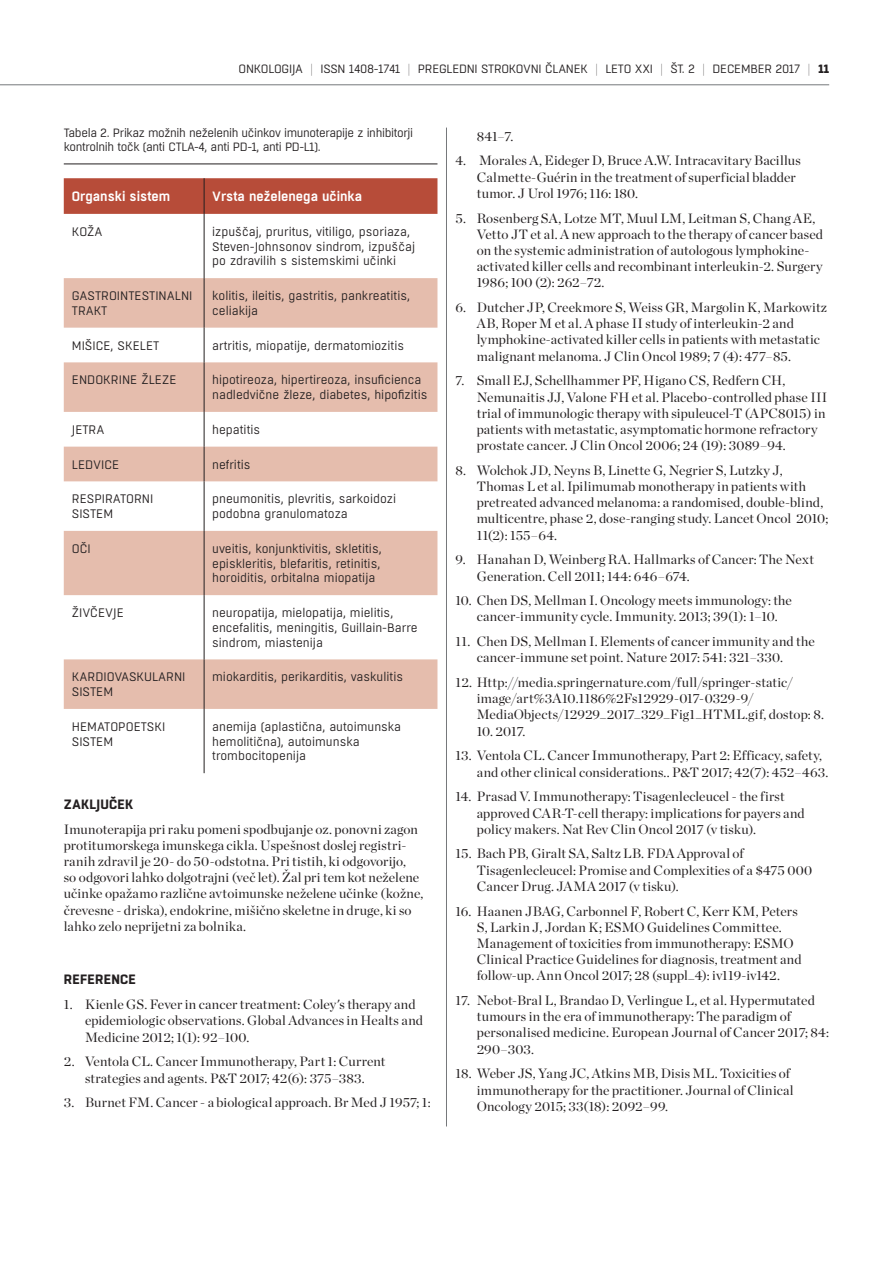
<style>
.page{position:relative;width:893px;height:1263px;background:#fff}
.page>*{position:absolute;margin:0;border:0;box-sizing:border-box;transform-origin:0 0}
.body{font:13.5px/16.2px "Chronicle Display";letter-spacing:.01em;color:#231f20}
.tabela_header{font:600 13.5px "Boxed";color:#fff}
.Med_Nas{font:700 13.5px "Boxed";letter-spacing:.01em;color:#231f20}
.tabela_body{font:12.3px/14.7px "Boxed";color:#231f20}
.Podpis_slike{font:12px/14.4px "Boxed";letter-spacing:-.03em;color:#231f20}
.s1{font-weight:100}
.s2{font-weight:800}
</style>
<div class="page">
<hr style="left:0;top:84px;width:829px;height:1px;background:#76787b">
<hr style="left:64px;top:164px;width:373px;height:1px;background:#231f20">
<div style="left:64px;top:178px;width:373px;height:36px;background:#b74c39"></div>
<svg style="left:64px;top:278px;width:373px;height:431px;fill:#e5bdad"></svg>
<hr style="left:204px;top:178px;width:1px;height:36px;background:#231f20">
<hr style="left:204px;top:214px;width:1px;height:64px;background:#231f20">
<hr style="left:204px;top:278px;width:1px;height:50px;background:#231f20">
<hr style="left:204px;top:328px;width:1px;height:34px;background:#231f20">
<hr style="left:204px;top:362px;width:1px;height:50px;background:#231f20">
<hr style="left:204px;top:412px;width:1px;height:35px;background:#231f20">
<hr style="left:204px;top:447px;width:1px;height:34px;background:#231f20">
<hr style="left:204px;top:481px;width:1px;height:50px;background:#231f20">
<hr style="left:204px;top:531px;width:1px;height:64px;background:#231f20">
<hr style="left:204px;top:595px;width:1px;height:64px;background:#231f20">
<hr style="left:204px;top:659px;width:1px;height:50px;background:#231f20">
<hr style="left:204px;top:709px;width:1px;height:64px;background:#231f20">
<hr style="left:446px;top:128px;width:1px;height:998px;background:#76787b">
<p class="Podpis_slike" style="left:239px;top:62px;width:592px">ONKOLOGIJA <span class="s1">|</span> ISSN 1408-1741 <span class="s1">|</span> PREGLEDNI STROKOVNI ČLANEK <span class="s1">|</span> LETO XXI <span class="s1">|</span> ŠT. 2 <span class="s1">|</span> DECEMBER 2017 <span class="s1">|</span> <span class="s2">11</span></p>
<p class="Podpis_slike" style="left:64px;top:125px;width:351px">Tabela 2. Prikaz možnih neželenih učinkov imunoterapije z inhibitorji kontrolnih točk (anti CTLA-4, anti PD-1, anti PD-L1).</p>
<p class="tabela_header" style="left:72px;top:188px;width:100px">Organski sistem</p>
<p class="tabela_header" style="left:212px;top:188px;width:151px">Vrsta neželenega učinka</p>
<p class="tabela_body" style="left:72px;top:224px;width:32px">KOŽA</p>
<p class="tabela_body" style="left:212px;top:224px;width:204px">izpuščaj, pruritus, vitiligo, psoriaza,<br>Steven-Johnsonov sindrom, izpuščaj po zdravilih s sistemskimi učinki</p>
<p class="tabela_body" style="left:72px;top:289px;width:122px">GASTROINTESTINALNI<br>TRAKT</p>
<p class="tabela_body" style="left:212px;top:289px;width:199px">kolitis, ileitis, gastritis, pankreatitis, celiakija</p>
<p class="tabela_body" style="left:72px;top:338px;width:89px">MIŠICE, SKELET</p>
<p class="tabela_body" style="left:212px;top:338px;width:193px">artritis, miopatije, dermatomiozitis</p>
<p class="tabela_body" style="left:72px;top:373px;width:106px">ENDOKRINE ŽLEZE</p>
<p class="tabela_body" style="left:212px;top:373px;width:217px">hipotireoza, hipertireoza, insuficienca nadledvične žleze, diabetes, hipofizitis</p>
<p class="tabela_body" style="left:72px;top:422px;width:34px">JETRA</p>
<p class="tabela_body" style="left:212px;top:422px;width:50px">hepatitis</p>
<p class="tabela_body" style="left:72px;top:457px;width:49px">LEDVICE</p>
<p class="tabela_body" style="left:212px;top:457px;width:40px">nefritis</p>
<p class="tabela_body" style="left:72px;top:492px;width:83px">RESPIRATORNI<br>SISTEM</p>
<p class="tabela_body" style="left:212px;top:492px;width:185px">pneumonitis, plevritis, sarkoidozi podobna granulomatoza</p>
<p class="tabela_body" style="left:72px;top:541px;width:20px">OČI</p>
<p class="tabela_body" style="left:212px;top:541px;width:171px;text-align:justify">uveitis, konjunktivitis, skletitis, episkleritis, blefaritis, retinitis, horoiditis, orbitalna miopatija</p>
<p class="tabela_body" style="left:72px;top:606px;width:54px">ŽIVČEVJE</p>
<p class="tabela_body" style="left:212px;top:606px;width:207px">neuropatija, mielopatija, mielitis, encefalitis, meningitis, Guillain-Barre sindrom, miastenija</p>
<p class="tabela_body" style="left:72px;top:670px;width:115px">KARDIOVASKULARNI<br>SISTEM</p>
<p class="tabela_body" style="left:212px;top:670px;width:192px">miokarditis, perikarditis, vaskulitis</p>
<p class="tabela_body" style="left:72px;top:719px;width:95px">HEMATOPOETSKI<br>SISTEM</p>
<p class="tabela_body" style="left:212px;top:719px;width:190px">anemija (aplastična, autoimunska hemolitična), autoimunska trombocitopenija</p>
<p class="Med_Nas" style="left:64px;top:795px;width:71px">ZAKLJUČEK</p>
<p class="body" style="left:64px;top:821px;width:361px">Imunoterapija pri raku pomeni spodbujanje oz. ponovni zagon protitumorskega imunskega cikla. Uspešnost doslej registri&shy;ranih zdravil je 20- do 50-odstotna. Pri tistih, ki odgovorijo,<br>so odgovori lahko dolgotrajni (več let). Žal pri tem kot neželene učinke opažamo različne avtoimunske neželene učinke (kožne, črevesne - driska), endokrine, mišično skeletne in druge, ki so lahko zelo neprijetni za bolnika.</p>
<p class="Med_Nas" style="left:64px;top:971px;width:74px">REFERENCE</p>
<p class="body" style="left:85px;top:996px;width:339px;text-indent:-21px">1. Kienle GS. Fever in cancer treatment: Coley's therapy and epidemiologic observations. Global Advances in Healts and<br>Medicine 2012; 1(1): 92–100.</p>
<p class="body" style="left:64px;top:1053px;width:323px;text-align:center">2. Ventola CL. Cancer Immunotherapy, Part 1: Current strategies and agents. P&amp;T 2017; 42(6): 375–383.</p>
<p class="body" style="left:64px;top:1094px;width:368px">3. Burnet FM. Cancer - a biological approach. Br Med J 1957; 1:</p>
<p class="body" style="left:477px;top:128px;width:38px">841–7.</p>
<p class="body" style="left:477px;top:153px;width:326px;text-indent:-21px">4. Morales A, Eideger D, Bruce A.W. Intracavitary Bacillus<br>Calmette-Guérin in the treatment of superficial bladder tumor. J Urol 1976; 116: 180.</p>
<p class="body" style="left:477px;top:210px;width:348px;text-indent:-21px">5. Rosenberg SA, Lotze MT, Muul LM, Leitman S, Chang AE, Vetto JT et al. A new approach to the therapy of cancer based on the systemic administration of autologous lymphokine&shy;activated killer cells and recombinant interleukin-2. Surgery 1986; 100 (2): 262–72.</p>
<p class="body" style="left:477px;top:299px;width:352px;text-indent:-21px">6. Dutcher JP, Creekmore S, Weiss GR, Margolin K, Markowitz AB, Roper M et al. A phase II study of interleukin-2 and lymphokine-activated killer cells in patients with metastatic malignant melanoma. J Clin Oncol 1989; 7 (4): 477–85.</p>
<p class="body" style="left:477px;top:372px;width:352px;text-indent:-21px">7. Small EJ, Schellhammer PF, Higano CS, Redfern CH, Nemunaitis JJ, Valone FH et al. Placebo-controlled phase III trial of immunologic therapy with sipuleucel-T (APC8015) in patients with metastatic, asymptomatic hormone refractory prostate cancer. J Clin Oncol 2006; 24 (19): 3089–94.</p>
<p class="body" style="left:477px;top:462px;width:353px;text-indent:-21px">8. Wolchok JD, Neyns B, Linette G, Negrier S, Lutzky J, Thomas L et al. Ipilimumab monotherapy in patients with pretreated advanced melanoma: a randomised, double-blind, multicentre, phase 2, dose-ranging study. Lancet Oncol 2010; 11(2): 155–64.</p>
<p class="body" style="left:477px;top:551px;width:339px;text-indent:-21px">9. Hanahan D, Weinberg RA. Hallmarks of Cancer: The Next<br>Generation. Cell 2011; 144: 646–674.</p>
<p class="body" style="left:455px;top:592px;width:338px;text-align:center">10. Chen DS, Mellman I. Oncology meets immunology: the cancer-immunity cycle. Immunity. 2013; 39(1): 1–10.</p>
<p class="body" style="left:477px;top:633px;width:339px;text-indent:-21px">11. Chen DS, Mellman I. Elements of cancer immunity and the cancer-immune set point. Nature 2017: 541: 321–330.</p>
<p class="body" style="left:477px;top:674px;width:349px;text-indent:-21px">12. Http://media.springernature.com/full/springer-static/ image/art%3A10.1186%2Fs12929-017-0329-9/<br>MediaObjects/12929_2017_329_Fig1_HTML.gif, dostop: 8.</p>
<p class="body" style="left:477px;top:723px;width:50px">10. 2017.</p>
<p class="body" style="left:477px;top:748px;width:353px;text-indent:-21px">13. Ventola CL. Cancer Immunotherapy, Part 2: Efficacy, safety, and other clinical considerations.. P&amp;T 2017; 42(7): 452–463.</p>
<p class="body" style="left:477px;top:788px;width:329px;text-indent:-21px">14. Prasad V. Immunotherapy: Tisagenlecleucel - the first approved CAR-T-cell therapy: implications for payers and policy makers. Nat Rev Clin Oncol 2017 (v tisku).</p>
<p class="body" style="left:477px;top:846px;width:337px;text-indent:-21px">15. Bach PB, Giralt SA, Saltz LB. FDA Approval of<br>Tisagenlecleucel: Promise and Complexities of a $475 000<br>Cancer Drug. JAMA 2017 (v tisku).</p>
<p class="body" style="left:477px;top:903px;width:326px;text-indent:-21px">16. Haanen JBAG, Carbonnel F, Robert C, Kerr KM, Peters S, Larkin J, Jordan K; ESMO Guidelines Committee.<br>Management of toxicities from immunotherapy: ESMO Clinical Practice Guidelines for diagnosis, treatment and follow-up. Ann Oncol 2017; 28 (suppl_4): iv119-iv142.</p>
<p class="body" style="left:477px;top:992px;width:354px;text-indent:-21px">17. Nebot-Bral L, Brandao D, Verlingue L, et al. Hypermutated tumours in the era of immunotherapy: The paradigm of personalised medicine. European Journal of Cancer 2017; 84:<br>290–303.</p>
<p class="body" style="left:477px;top:1065px;width:318px;text-indent:-21px">18. Weber JS, Yang JC, Atkins MB, Disis ML. Toxicities of immunotherapy for the practitioner. Journal of Clinical<br>Oncology 2015; 33(18): 2092–99.</p>
</div>
